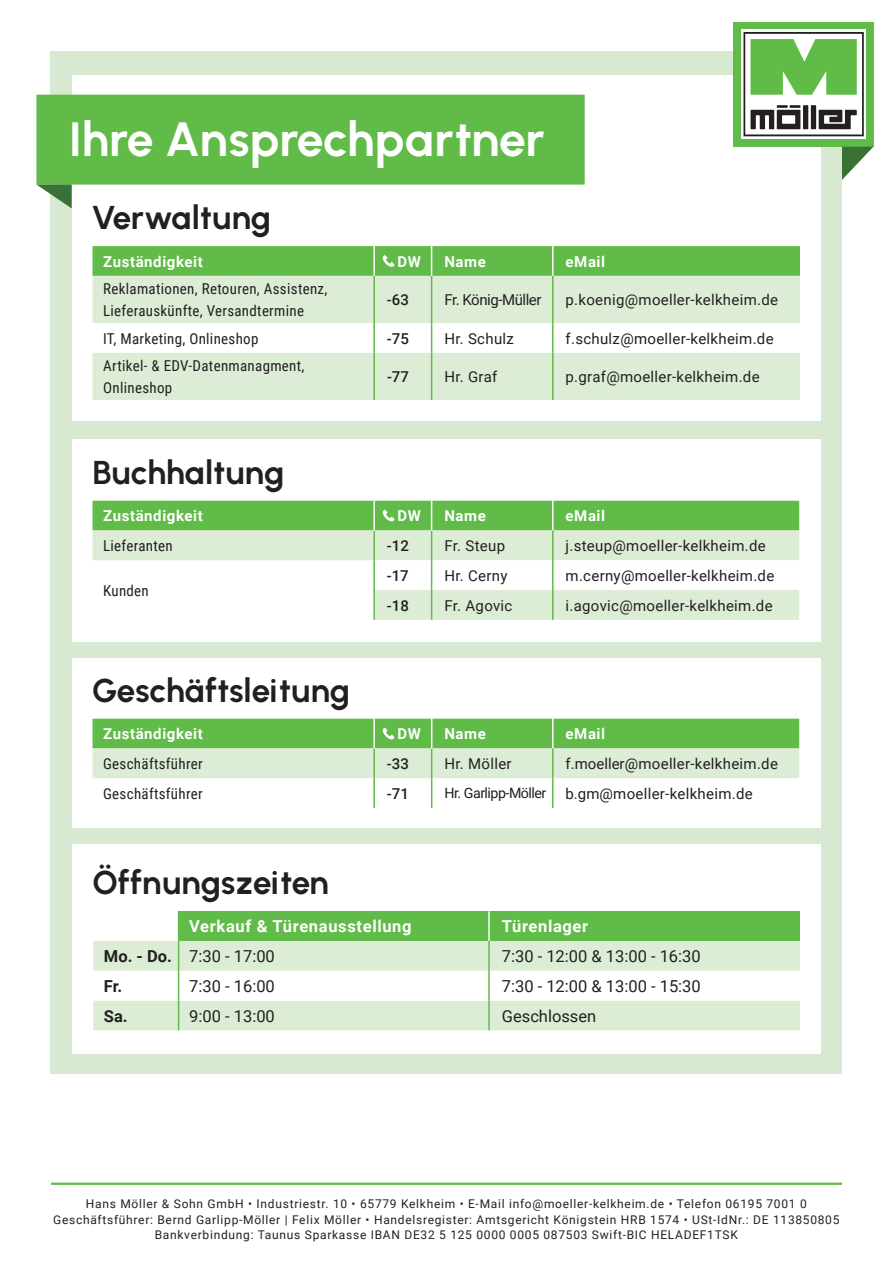
<style>
.page{position:relative;width:893px;height:1263px;background:#fff}
.page>*{position:absolute;margin:0;border:0;box-sizing:border-box;transform-origin:0 0}
.t1{font:700 48px "Urbanist";color:#fff}
.t2{font:700 33px "Urbanist";color:#231f20}
.t3{font:16.5px "Roboto";color:#231f20}
.t4{font:700 16.5px "Roboto";letter-spacing:.04em;color:#fff}
.t5{font:700 16.5px "Roboto";color:#231f20}
.t6{font:15px "Roboto";letter-spacing:.02em;color:#231f20}
.t7{font:15px/21.5px "Roboto Condensed";letter-spacing:.02em;color:#231f20}
.t8{font:700 15px "Roboto";letter-spacing:.04em;color:#fff}
.t9{font:500 15px "Roboto";color:#231f20}
.t10{font:15px "Roboto";letter-spacing:-.03em;color:#231f20}
.t11{font:14.25px "Roboto";letter-spacing:-.035em;color:#231f20}
.t12{font:12px/15.6px "Roboto";letter-spacing:.06em;color:#231f20;text-align:center}
.s1{font-weight:700}
</style>
<div class="page">
<div style="left:51px;top:51px;width:791px;height:1023px;background:#d8e9d2"></div>
<div style="left:72px;top:75px;width:749px;height:346px;background:#fff"></div>
<div style="left:733px;top:22px;width:140px;height:125px;background:#60bb48"></div>
<svg style="left:842px;top:147px;width:31px;height:33px"></svg>
<svg style="left:741px;top:30px;width:125px;height:109px"></svg>
<svg style="left:743px;top:32px;width:121px;height:104px"></svg>
<hr style="left:51px;top:1182px;width:791px;height:3px;background:#60bb48">
<svg style="left:93px;top:276px;width:707px;height:124px;fill:#ddedd5"></svg>
<hr style="left:373px;top:276px;width:2px;height:47px;background:#60bb48">
<hr style="left:373px;top:323px;width:2px;height:30px;background:#60bb48">
<hr style="left:373px;top:353px;width:2px;height:47px;background:#60bb48">
<hr style="left:431px;top:276px;width:1px;height:47px;background:#60bb48">
<hr style="left:431px;top:323px;width:1px;height:30px;background:#60bb48">
<hr style="left:431px;top:353px;width:1px;height:47px;background:#60bb48">
<hr style="left:552px;top:276px;width:2px;height:47px;background:#60bb48">
<hr style="left:552px;top:323px;width:2px;height:30px;background:#60bb48">
<hr style="left:552px;top:353px;width:2px;height:47px;background:#60bb48">
<svg style="left:93px;top:246px;width:707px;height:30px;background:#62bc4b"></svg>
<div style="left:72px;top:439px;width:749px;height:202px;background:#fff"></div>
<svg style="left:93px;top:530px;width:706px;height:90px;fill:#ddedd5"></svg>
<svg style="left:375px;top:560px;width:424px;height:30px"></svg>
<hr style="left:373px;top:530px;width:2px;height:30px;background:#60bb48">
<hr style="left:373px;top:560px;width:2px;height:30px;background:#60bb48">
<hr style="left:373px;top:590px;width:2px;height:30px;background:#60bb48">
<hr style="left:431px;top:530px;width:1px;height:30px;background:#60bb48">
<hr style="left:431px;top:560px;width:1px;height:30px;background:#60bb48">
<hr style="left:431px;top:590px;width:1px;height:30px;background:#60bb48">
<hr style="left:552px;top:530px;width:2px;height:30px;background:#60bb48">
<hr style="left:552px;top:560px;width:2px;height:30px;background:#60bb48">
<hr style="left:552px;top:590px;width:2px;height:30px;background:#60bb48">
<div style="left:93px;top:501px;width:706px;height:29px;background:#60bb48"></div>
<div style="left:72px;top:658px;width:749px;height:169px;background:#fff"></div>
<hr style="left:373px;top:778px;width:2px;height:30px;background:#60bb48">
<hr style="left:431px;top:778px;width:1px;height:30px;background:#60bb48">
<hr style="left:552px;top:778px;width:2px;height:30px;background:#60bb48">
<svg style="left:93px;top:719px;width:706px;height:59px;background:#9fd48f"></svg>
<div style="left:72px;top:844px;width:749px;height:210px;background:#fff"></div>
<div style="left:179px;top:911px;width:310px;height:30px;background:#60bb48"></div>
<div style="left:489px;top:911px;width:311px;height:30px;background:#60bb48"></div>
<div style="left:93px;top:941px;width:707px;height:89px;background:#ddedd5"></div>
<hr style="left:178px;top:911px;width:1px;height:30px;background:#60bb48">
<hr style="left:488px;top:911px;width:2px;height:30px;background:#fff">
<hr style="left:178px;top:941px;width:1px;height:30px;background:#60bb48">
<hr style="left:488px;top:941px;width:2px;height:30px;background:#60bb48">
<svg style="left:93px;top:971px;width:707px;height:29px"></svg>
<hr style="left:488px;top:971px;width:2px;height:29px;background:#60bb48">
<hr style="left:178px;top:1000px;width:1px;height:30px;background:#60bb48">
<hr style="left:488px;top:1000px;width:2px;height:30px;background:#60bb48">
<div style="left:36px;top:95px;width:549px;height:90px;background:#60bb48"></div>
<svg style="left:37px;top:185px;width:35px;height:23px"></svg>
<h1 class="t1" style="left:69px;top:110px;width:478px">Ihre Ansprechpartner</h1>
<h2 class="t2" style="left:93px;top:198px;width:180px">Verwaltung</h2>
<p class="t8" style="left:103px;top:251px;width:101px">Zuständigkeit</p>
<p class="t8" style="left:398px;top:251px;width:25px">DW</p>
<p class="t8" style="left:444px;top:251px;width:43px">Name</p>
<p class="t8" style="left:566px;top:251px;width:41px">eMail</p>
<p class="t7" style="left:103px;top:278px;width:226px">Reklamationen, Retouren, Assistenz,<br>Lieferauskünfte, Versandtermine</p>
<p class="t9" style="left:387px;top:289px;width:23px">-63</p>
<p class="t10" style="left:444px;top:289px;width:99px">Fr. König-Müller</p>
<p class="t6" style="left:566px;top:289px;width:214px">p.koenig@moeller-kelkheim.de</p>
<p class="t7" style="left:103px;top:327px;width:157px">IT, Marketing, Onlineshop</p>
<p class="t9" style="left:387px;top:328px;width:23px">-75</p>
<p class="t6" style="left:444px;top:328px;width:71px">Hr. Schulz</p>
<p class="t6" style="left:566px;top:328px;width:210px">f.schulz@moeller-kelkheim.de</p>
<p class="t7" style="left:103px;top:355px;width:203px">Artikel- &amp; EDV-Datenmanagment,<br>Onlineshop</p>
<p class="t9" style="left:387px;top:366px;width:23px">-77</p>
<p class="t6" style="left:444px;top:366px;width:54px">Hr. Graf</p>
<p class="t6" style="left:566px;top:366px;width:195px">p.graf@moeller-kelkheim.de</p>
<h2 class="t2" style="left:93px;top:452px;width:193px">Buchhaltung</h2>
<p class="t8" style="left:103px;top:505px;width:101px">Zuständigkeit</p>
<p class="t8" style="left:398px;top:506px;width:25px">DW</p>
<p class="t8" style="left:444px;top:505px;width:43px">Name</p>
<p class="t8" style="left:566px;top:505px;width:41px">eMail</p>
<p class="t7" style="left:103px;top:534px;width:71px">Lieferanten</p>
<p class="t9" style="left:387px;top:535px;width:23px">-12</p>
<p class="t6" style="left:444px;top:535px;width:62px">Fr. Steup</p>
<p class="t6" style="left:566px;top:535px;width:202px">j.steup@moeller-kelkheim.de</p>
<p class="t7" style="left:103px;top:579px;width:47px">Kunden</p>
<p class="t9" style="left:387px;top:565px;width:23px">-17</p>
<p class="t6" style="left:444px;top:565px;width:65px">Hr. Cerny</p>
<p class="t6" style="left:566px;top:565px;width:210px">m.cerny@moeller-kelkheim.de</p>
<p class="t9" style="left:387px;top:595px;width:23px">-18</p>
<p class="t6" style="left:444px;top:595px;width:70px">Fr. Agovic</p>
<p class="t6" style="left:566px;top:595px;width:209px">i.agovic@moeller-kelkheim.de</p>
<h2 class="t2" style="left:93px;top:670px;width:259px">Geschäftsleitung</h2>
<p class="t8" style="left:103px;top:723px;width:101px">Zuständigkeit</p>
<p class="t8" style="left:398px;top:724px;width:25px">DW</p>
<p class="t8" style="left:444px;top:723px;width:43px">Name</p>
<p class="t8" style="left:566px;top:723px;width:41px">eMail</p>
<p class="t7" style="left:103px;top:752px;width:101px">Geschäftsführer</p>
<p class="t9" style="left:387px;top:753px;width:23px">-33</p>
<p class="t6" style="left:444px;top:753px;width:69px">Hr. Möller</p>
<p class="t6" style="left:566px;top:753px;width:214px">f.moeller@moeller-kelkheim.de</p>
<p class="t7" style="left:103px;top:782px;width:101px">Geschäftsführer</p>
<p class="t9" style="left:387px;top:783px;width:23px">-71</p>
<p class="t11" style="left:444px;top:783px;width:103px">Hr. Garlipp-Möller</p>
<p class="t6" style="left:566px;top:783px;width:189px">b.gm@moeller-kelkheim.de</p>
<h2 class="t2" style="left:93px;top:863px;width:238px">Öffnungszeiten</h2>
<h3 class="t4" style="left:189px;top:915px;width:224px">Verkauf &amp; Türenausstellung</h3>
<h3 class="t4" style="left:502px;top:915px;width:88px">Türenlager</h3>
<h3 class="t3" style="left:104px;top:944px;width:172px"><span class="s1">Mo. - Do.</span> 7:30 - 17:00</h3>
<h3 class="t3" style="left:502px;top:944px;width:200px">7:30 - 12:00 &amp; 13:00 - 16:30</h3>
<h3 class="t5" style="left:104px;top:974px;width:20px">Fr.</h3>
<h3 class="t3" style="left:189px;top:974px;width:87px">7:30 - 16:00</h3>
<h3 class="t3" style="left:502px;top:974px;width:200px">7:30 - 12:00 &amp; 13:00 - 15:30</h3>
<h3 class="t5" style="left:104px;top:1004px;width:25px">Sa.</h3>
<h3 class="t3" style="left:189px;top:1004px;width:87px">9:00 - 13:00</h3>
<h3 class="t3" style="left:502px;top:1004px;width:96px">Geschlossen</h3>
<p class="t12" style="left:53px;top:1196px;width:788px">Hans Möller &amp; Sohn GmbH • Industriestr. 10 • 65779 Kelkheim • E-Mail info@moeller-kelkheim.de • Telefon 06195 7001 0<br>Geschäftsführer: Bernd Garlipp-Möller | Felix Möller • Handelsregister: Amtsgericht Königstein HRB 1574 • USt-IdNr.: DE 113850805<br>Bankverbindung: Taunus Sparkasse IBAN DE32 5 125 0000 0005 087503 Swift-BIC HELADEF1TSK</p>
</div>
